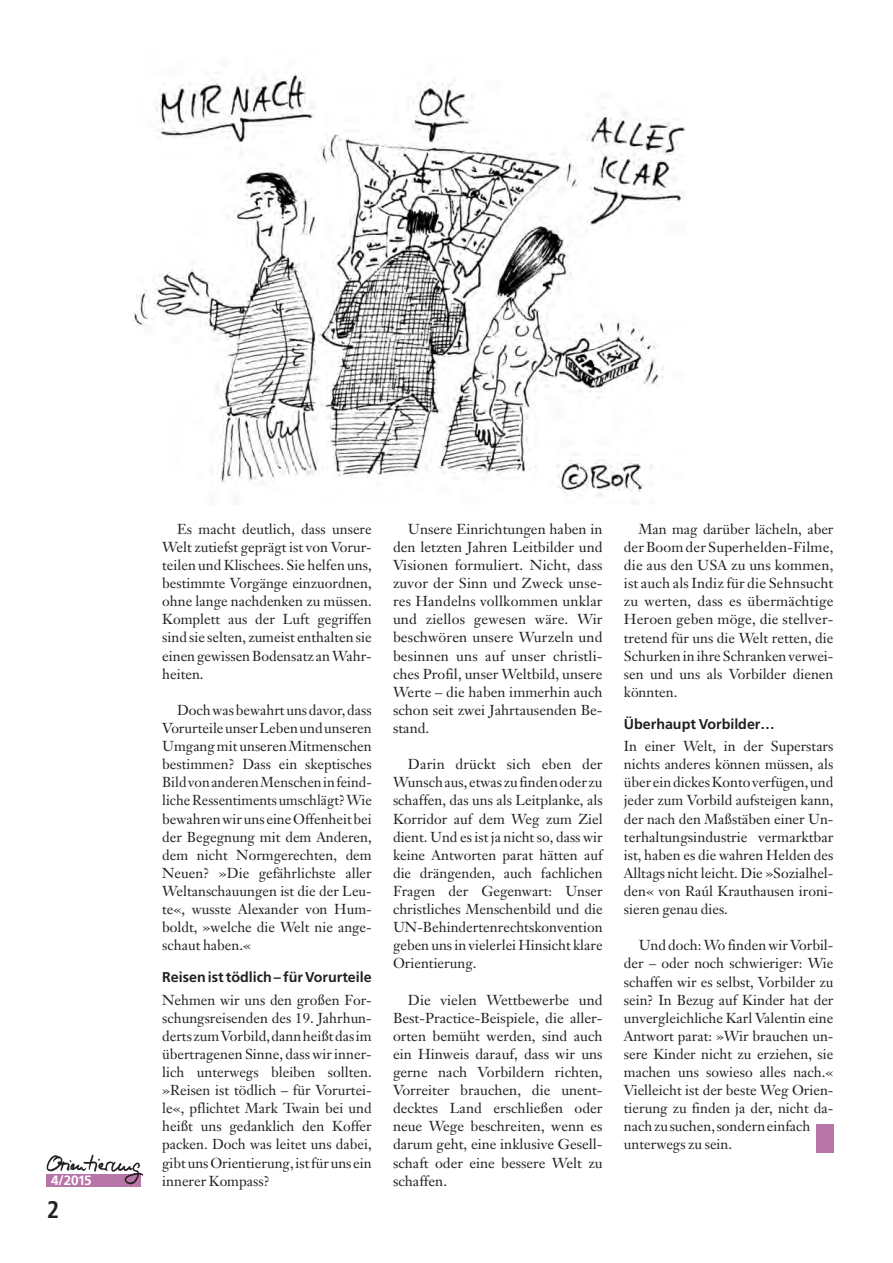
<style>
.page{position:relative;width:893px;height:1263px;background:#fff}
.page>*{position:absolute;margin:0;border:0;box-sizing:border-box;transform-origin:0 0}
.t1{font:700 condensed 24px "Frutiger";color:#231f20}
.t2{font:14.25px/18.1px "Janson Text";color:#231f20;text-align:justify}
.t3{font:700 14.25px "Frutiger";color:#231f20}
.t4{font:700 13.5px "Frutiger";color:#fff}
</style>
<div class="page">
<div style="left:47px;top:1174px;width:94px;height:12px;background:#b875a7"></div>
<img style="left:46px;top:1154px;width:97px;height:30px">
<div style="left:816px;top:1124px;width:17px;height:29px;background:#b875a7"></div>
<img style="left:133px;top:73px;width:553px;height:423px">
<p class="t4" style="left:51px;top:1174px;width:42px">4/2015</p>
<h1 class="t1" style="left:47px;top:1200px;width:14px">2</h1>
<p class="t2" style="left:162px;top:521px;width:211px;text-indent:15px">Es macht deutlich, dass unsere Welt zutiefst geprägt ist von Vorur&shy;teilen und Klischees. Sie helfen uns, bestimmte Vorgänge einzuordnen, ohne lange nachdenken zu müssen.<br>Komplett aus der Luft gegriffen sind sie selten, zumeist enthalten sie einen gewissen Bodensatz an Wahr&shy;heiten.</p>
<p class="t2" style="left:162px;top:702px;width:211px;text-indent:15px">Doch was bewahrt uns davor, dass Vorurteile unser Leben und unseren Umgang mit unseren Mitmenschen bestimmen? Dass ein skeptisches Bild von anderen Menschen in feind&shy;liche Ressentiments umschlägt? Wie bewahren wir uns eine Offenheit bei der Begegnung mit dem Anderen, dem nicht Normgerechten, dem Neuen? »Die gefährlichste aller Weltanschauungen ist die der Leu&shy;te«, wusste Alexander von Hum&shy;boldt, »welche die Welt nie ange&shy;schaut haben.«</p>
<p class="t3" style="left:162px;top:971px;width:211px">Reisen ist tödlich – für Vorurteile</p>
<p class="t2" style="left:162px;top:992px;width:211px">Nehmen wir uns den großen For&shy;schungsreisenden des 19. Jahrhun&shy;derts zum Vorbild, dann heißt das im übertragenen Sinne, dass wir inner&shy;lich unterwegs bleiben sollten. »Reisen ist tödlich – für Vorurtei&shy;le«, pflichtet Mark Twain bei und heißt uns gedanklich den Koffer packen. Doch was leitet uns dabei, gibt uns Orientierung, ist für uns ein innerer Kompass?</p>
<p class="t2" style="left:393px;top:521px;width:211px;text-indent:15px">Unsere Einrichtungen haben in den letzten Jahren Leitbilder und Visionen formuliert. Nicht, dass zuvor der Sinn und Zweck unse&shy;res Handelns vollkommen unklar und ziellos gewesen wäre. Wir beschwören unsere Wurzeln und besinnen uns auf unser christli&shy;ches Profil, unser Weltbild, unsere Werte – die haben immerhin auch schon seit zwei Jahrtausenden Be&shy;stand.</p>
<p class="t2" style="left:393px;top:756px;width:211px;text-indent:15px">Darin drückt sich eben der Wunsch aus, etwas zu finden oder zu schaffen, das uns als Leitplanke, als Korridor auf dem Weg zum Ziel dient. Und es ist ja nicht so, dass wir keine Antworten parat hätten auf die drängenden, auch fachlichen Fragen der Gegenwart: Unser christliches Menschenbild und die UN-Behindertenrechtskonvention geben uns in vielerlei Hinsicht klare Orientierung.</p>
<p class="t2" style="left:393px;top:992px;width:211px;text-indent:15px">Die vielen Wettbewerbe und Best-Practice-Beispiele, die aller&shy;orten bemüht werden, sind auch ein Hinweis darauf, dass wir uns gerne nach Vorbildern richten, Vorreiter brauchen, die unent&shy;decktes Land erschließen oder neue Wege beschreiten, wenn es darum geht, eine inklusive Gesell&shy;schaft oder eine bessere Welt zu schaffen.</p>
<p class="t2" style="left:624px;top:521px;width:211px;text-indent:15px">Man mag darüber lächeln, aber der Boom der Superhelden-Filme, die aus den USA zu uns kommen, ist auch als Indiz für die Sehnsucht zu werten, dass es übermächtige Heroen geben möge, die stellver&shy;tretend für uns die Welt retten, die Schurken in ihre Schranken verwei&shy;sen und uns als Vorbilder dienen könnten.</p>
<p class="t3" style="left:624px;top:718px;width:152px">Überhaupt Vorbilder…</p>
<p class="t2" style="left:624px;top:738px;width:211px">In einer Welt, in der Superstars nichts anderes können müssen, als über ein dickes Konto verfügen, und jeder zum Vorbild aufsteigen kann, der nach den Maßstäben einer Un&shy;terhaltungsindustrie vermarktbar ist, haben es die wahren Helden des Alltags nicht leicht. Die »Sozialhel&shy;den« von Raúl Krauthausen ironi&shy;sieren genau dies.</p>
<p class="t2" style="left:624px;top:938px;width:211px;text-align:left;text-indent:15px">Und doch: Wo finden wir Vorbil&shy;der – oder noch schwieriger: Wie schaffen wir es selbst, Vorbilder zu sein? In Bezug auf Kinder hat der unvergleichliche Karl Valentin eine<br>Antwort parat: »Wir brauchen un&shy;sere Kinder nicht zu erziehen, sie machen uns sowieso alles nach.«<br>Vielleicht ist der beste Weg Orien&shy;tierung zu finden ja der, nicht da&shy;nach zu suchen, sondern einfach unterwegs zu sein.</p>
</div>
